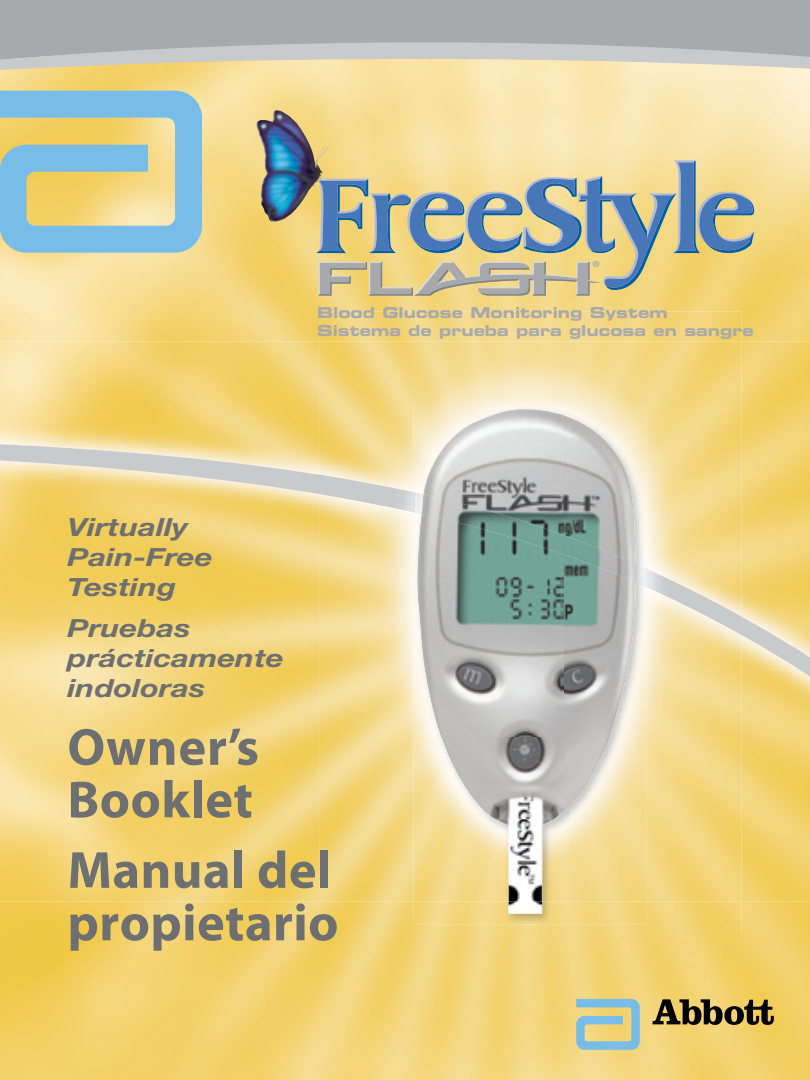
<style>
.page{position:relative;width:810px;height:1080px;background:#fff}
.page>*{position:absolute;margin:0;border:0;box-sizing:border-box;transform-origin:0 0}
.t1{font:700 52.5px/52.5px "Myriad Pro";letter-spacing:.01em;color:#6d6f71}
.t2{font:italic 700 25px/30px "Helvetica Neue LT Std";color:#6d6f71;scale:1.25 1}
.t3{font:15px/18px "Eurostile LT Std Bold Ex 2";color:#a7a9ac}
</style>
<div class="page">
<img style="left:0;top:78px;width:810px;height:1002px">
<div style="left:0;top:0;width:810px;height:8px;background:#a7a9ac"></div>
<div style="left:0;top:8px;width:810px;height:34px;background:#a7a9ac"></div>
<svg style="left:0;top:42px;width:810px;height:36px"></svg>
<img style="left:0;top:342px;width:319px;height:560px">
<img style="left:742px;top:342px;width:68px;height:560px">
<svg style="left:0;top:440px;width:810px;height:345px"></svg>
<img style="left:319px;top:312px;width:423px;height:30px">
<img style="left:319px;top:902px;width:423px;height:32px">
<img style="left:319px;top:342px;width:169px;height:560px">
<img style="left:488px;top:342px;width:254px;height:79px">
<img style="left:646px;top:421px;width:96px;height:481px">
<img style="left:319px;top:475px;width:423px;height:160px">
<svg style="left:576px;top:999px;width:64px;height:51px"></svg>
<svg style="left:653px;top:999px;width:121px;height:26px"></svg>
<img style="left:256px;top:110px;width:73px;height:112px">
<svg style="left:316px;top:160px;width:438px;height:136px"></svg>
<svg style="left:0;top:91px;width:202px;height:162px"></svg>
<img style="left:413px;top:902px;width:233px;height:22px">
<img style="left:413px;top:406px;width:233px;height:82px">
<img style="left:413px;top:488px;width:77px;height:414px">
<img style="left:569px;top:488px;width:77px;height:414px">
<img style="left:563px;top:820px;width:6px;height:82px">
<img style="left:413px;top:492px;width:233px;height:95px">
<img style="left:508px;top:902px;width:34px;height:12px">
<img style="left:417px;top:409px;width:219px;height:411px">
<img style="left:490px;top:819px;width:73px;height:83px">
<img style="left:422px;top:494px;width:214px;height:88px">
<p class="t3" style="left:317px;top:304px;width:438px">Blood Glucose Monitoring System<br>Sistema de prueba para glucosa en sangre</p>
<h2 class="t2" style="left:68px;top:511px;width:118px">Virtually<br>Pain-Free<br>Testing</h2>
<h2 class="t2" style="left:68px;top:612px;width:175px">Pruebas prácticamente indoloras</h2>
<h1 class="t1" style="left:68px;top:719px;width:193px">Owner’s<br>Booklet</h1>
<h1 class="t1" style="left:68px;top:842px;width:272px">Manual del propietario</h1>
</div>
